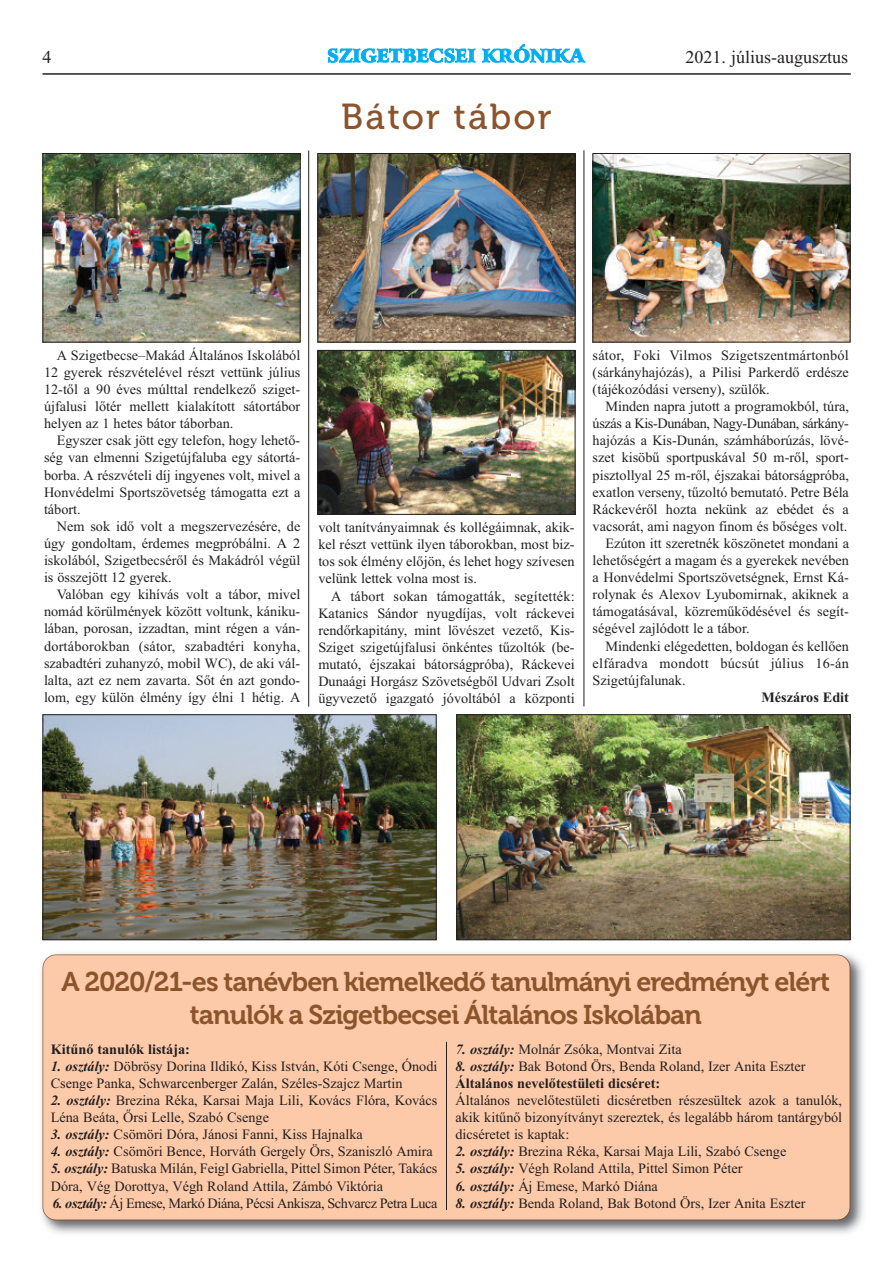
<style>
.page{position:relative;width:893px;height:1263px;background:#fff}
.page>*{position:absolute;margin:0;border:0;box-sizing:border-box;transform-origin:0 0}
.t1{font:36px "Museo 500";letter-spacing:.06em;color:#8b542c}
.t2{font:27px/33px "Museo 700";letter-spacing:-.03em;color:#8b542c;text-align:center}
.t3{font:18px "Times New Roman HUN";color:#231f20}
.t4{font:18px "Arrus Blk HU Normal";letter-spacing:.005em;color:#00aeef}
.t5{font:14.25px/17.1px "Times New Roman HUN";color:#231f20;text-align:justify}
.t6{font:14.25px "Times New Roman HUN";letter-spacing:-.025em;color:#231f20}
.t7{font:14.25px "Times New Roman HUN Bold";color:#231f20}
.t8{font:14.25px "Times New Roman HUN";letter-spacing:.02em;color:#231f20}
.s1{font-family:"Times New Roman HUN Bold";font-style:italic}
</style>
<div class="page">
<img style="left:41px;top:953px;width:823px;height:281px">
<div style="left:43px;top:955px;width:807px;height:265px;background:#fccaa9;border-radius:13px"></div>
<div style="left:43px;top:954px;width:807px;height:266px;border:2px solid #8b542c;border-radius:14px"></div>
<hr style="left:43px;top:73px;width:807px;height:2px;background:#231f20">
<hr style="left:308px;top:151px;width:1px;height:556px;background:#231f20">
<hr style="left:446px;top:1042px;width:1px;height:168px;background:#231f20">
<hr style="left:584px;top:150px;width:1px;height:556px;background:#231f20">
<img style="left:45px;top:716px;width:390px;height:222px">
<div style="left:43px;top:714px;width:394px;height:226px;border:1px solid #231f20"></div>
<img style="left:458px;top:716px;width:390px;height:222px">
<div style="left:456px;top:714px;width:394px;height:226px;border:1px solid #231f20"></div>
<img style="left:594px;top:155px;width:254px;height:185px">
<div style="left:592px;top:153px;width:258px;height:189px;border:1px solid #231f20"></div>
<img style="left:319px;top:155px;width:254px;height:185px">
<div style="left:317px;top:153px;width:258px;height:189px;border:1px solid #231f20"></div>
<img style="left:319px;top:352px;width:254px;height:161px">
<div style="left:317px;top:350px;width:258px;height:165px;border:1px solid #231f20"></div>
<img style="left:45px;top:155px;width:253px;height:185px">
<div style="left:43px;top:153px;width:257px;height:189px;border:1px solid #231f20"></div>
<p class="t3" style="left:43px;top:46px;width:10px">4</p>
<p class="t4" style="left:327px;top:45px;width:259px">SZIGETBECSEI KRÓNIKA</p>
<p class="t3" style="left:686px;top:46px;width:164px">2021. július-augusztus</p>
<h1 class="t1" style="left:341px;top:103px;width:212px">Bátor tábor</h1>
<p class="t5" style="left:44px;top:346px;width:258px;text-indent:13px">A Szigetbecse–Makád Általános Iskolából 12 gyerek részvételével részt vettünk július 12-től a 90 éves múlttal rendelkező sziget&shy;újfalusi lőtér mellett kialakított sátortábor helyen az 1 hetes bátor táborban.</p>
<p class="t5" style="left:44px;top:432px;width:258px;text-indent:13px">Egyszer csak jött egy telefon, hogy lehető&shy;ség van elmenni Szigetújfaluba egy sátortá&shy;borba. A részvételi díj ingyenes volt, mivel a Honvédelmi Sportszövetség támogatta ezt a tábort.</p>
<p class="t5" style="left:44px;top:517px;width:258px;text-indent:13px">Nem sok idő volt a megszervezésére, de úgy gondoltam, érdemes megpróbálni. A 2 iskolából, Szigetbecséről és Makádról végül is összejött 12 gyerek.</p>
<p class="t5" style="left:44px;top:586px;width:258px;text-indent:13px">Valóban egy kihívás volt a tábor, mivel nomád körülmények között voltunk, kániku&shy;lában, porosan, izzadtan, mint régen a ván&shy;dortáborokban (sátor, szabadtéri konyha, szabadtéri zuhanyzó, mobil WC), de aki vál&shy;lalta, azt ez nem zavarta. Sőt én azt gondo&shy;lom, egy külön élmény így élni 1 hétig. A</p>
<p class="t5" style="left:318px;top:519px;width:258px">volt tanítványaimnak és kollégáimnak, akik&shy;kel részt vettünk ilyen táborokban, most biz&shy;tos sok élmény előjön, és lehet hogy szívesen velünk lettek volna most is.</p>
<p class="t5" style="left:318px;top:587px;width:258px;text-indent:13px">A tábort sokan támogatták, segítették:<br>Katanics Sándor nyugdíjas, volt ráckevei rendőrkapitány, mint lövészet vezető, Kis-Sziget szigetújfalusi önkéntes tűzoltók (be&shy;mutató, éjszakai bátorságpróba), Ráckevei Dunaági Horgász Szövetségből Udvari Zsolt ügyvezető igazgató jóvoltából a központi</p>
<p class="t5" style="left:593px;top:346px;width:258px">sátor, Foki Vilmos Szigetszentmártonból (sárkányhajózás), a Pilisi Parkerdő erdésze (tájékozódási verseny), szülők.</p>
<p class="t5" style="left:605px;top:398px;width:245px">Minden napra jutott a programokból, túra,</p>
<p class="t6" style="left:593px;top:415px;width:258px">úszás a Kis-Dunában, Nagy-Dunában, sárkány-</p>
<p class="t5" style="left:593px;top:432px;width:258px">hajózás a Kis-Dunán, számháborúzás, lövé-</p>
<p class="t5" style="left:593px;top:449px;width:258px">szet kisöbű sportpuskával 50 m-ről, sport-</p>
<p class="t5" style="left:593px;top:466px;width:258px">pisztollyal 25 m-ről, éjszakai bátorságpróba,</p>
<p class="t5" style="left:593px;top:483px;width:258px">exatlon verseny, tűzoltó bemutató. Petre Béla</p>
<p class="t5" style="left:593px;top:500px;width:258px">Ráckevéről hozta nekünk az ebédet és a</p>
<p class="t5" style="left:593px;top:517px;width:256px">vacsorát, ami nagyon finom és bőséges volt.</p>
<p class="t5" style="left:605px;top:534px;width:245px">Ezúton itt szeretnék köszönetet mondani a</p>
<p class="t5" style="left:593px;top:552px;width:258px">lehetőségért a magam és a gyerekek nevében</p>
<p class="t5" style="left:593px;top:569px;width:258px">a Honvédelmi Sportszövetségnek, Ernst Ká-</p>
<p class="t5" style="left:593px;top:586px;width:258px">rolynak és Alexov Lyubomirnak, akiknek a</p>
<p class="t5" style="left:593px;top:603px;width:258px">támogatásával, közreműködésével és segít-</p>
<p class="t5" style="left:593px;top:620px;width:158px">ségével zajlódott le a tábor.</p>
<p class="t5" style="left:605px;top:637px;width:245px">Mindenki elégedetten, boldogan és kellően</p>
<p class="t8" style="left:593px;top:654px;width:258px">elfáradva mondott búcsút július 16-án</p>
<p class="t5" style="left:593px;top:671px;width:95px">Szigetújfalunak.</p>
<p class="t7" style="left:761px;top:689px;width:89px">Mészáros Edit</p>
<h2 class="t2" style="left:61px;top:968px;width:770px">A 2020/21-es tanévben kiemelkedő tanulmányi eredményt elért tanulók a Szigetbecsei Általános Iskolában</h2>
<p class="t7" style="left:51px;top:1040px;width:141px">Kitűnő tanulók listája:</p>
<p class="t5" style="left:51px;top:1057px;width:388px"><span class="s1">1. osztály:</span> Döbrösy Dorina Ildikó, Kiss István, Kóti Csenge, Ónodi<br>Csenge Panka, Schwarcenberger Zalán, Széles-Szajcz Martin</p>
<p class="t5" style="left:51px;top:1091px;width:388px"><span class="s1">2. osztály:</span> Brezina Réka, Karsai Maja Lili, Kovács Flóra, Kovács<br>Léna Beáta, Őrsi Lelle, Szabó Csenge</p>
<p class="t5" style="left:51px;top:1126px;width:314px"><span class="s1">3. osztály:</span> Csömöri Dóra, Jánosi Fanni, Kiss Hajnalka</p>
<p class="t5" style="left:51px;top:1143px;width:384px"><span class="s1">4. osztály:</span> Csömöri Bence, Horváth Gergely Örs, Szaniszló Amira</p>
<p class="t5" style="left:51px;top:1160px;width:388px"><span class="s1">5. osztály:</span> Batuska Milán, Feigl Gabriella, Pittel Simon Péter, Takács<br>Dóra, Vég Dorottya, Végh Roland Attila, Zámbó Viktória</p>
<p class="t6" style="left:52px;top:1194px;width:387px"><span class="s1">6. osztály:</span> Áj Emese, Markó Diána, Pécsi Ankisza, Schvarcz Petra Luca</p>
<p class="t5" style="left:455px;top:1040px;width:228px"><span class="s1">7. osztály:</span> Molnár Zsóka, Montvai Zita</p>
<p class="t5" style="left:455px;top:1057px;width:351px"><span class="s1">8. osztály:</span> Bak Botond Örs, Benda Roland, Izer Anita Eszter</p>
<p class="t7" style="left:455px;top:1075px;width:206px">Általános nevelőtestületi dicséret:</p>
<p class="t5" style="left:455px;top:1091px;width:388px">Általános nevelőtestületi dicséretben részesültek azok a tanulók, akik kitűnő bizonyítványt szereztek, és legalább három tantárgyból dicséretet is kaptak:</p>
<p class="t5" style="left:455px;top:1143px;width:332px"><span class="s1">2. osztály:</span> Brezina Réka, Karsai Maja Lili, Szabó Csenge</p>
<p class="t5" style="left:455px;top:1160px;width:289px"><span class="s1">5. osztály:</span> Végh Roland Attila, Pittel Simon Péter</p>
<p class="t5" style="left:455px;top:1177px;width:204px"><span class="s1">6. osztály:</span> Áj Emese, Markó Diána</p>
<p class="t5" style="left:455px;top:1194px;width:351px"><span class="s1">8. osztály:</span> Benda Roland, Bak Botond Örs, Izer Anita Eszter</p>
</div>
